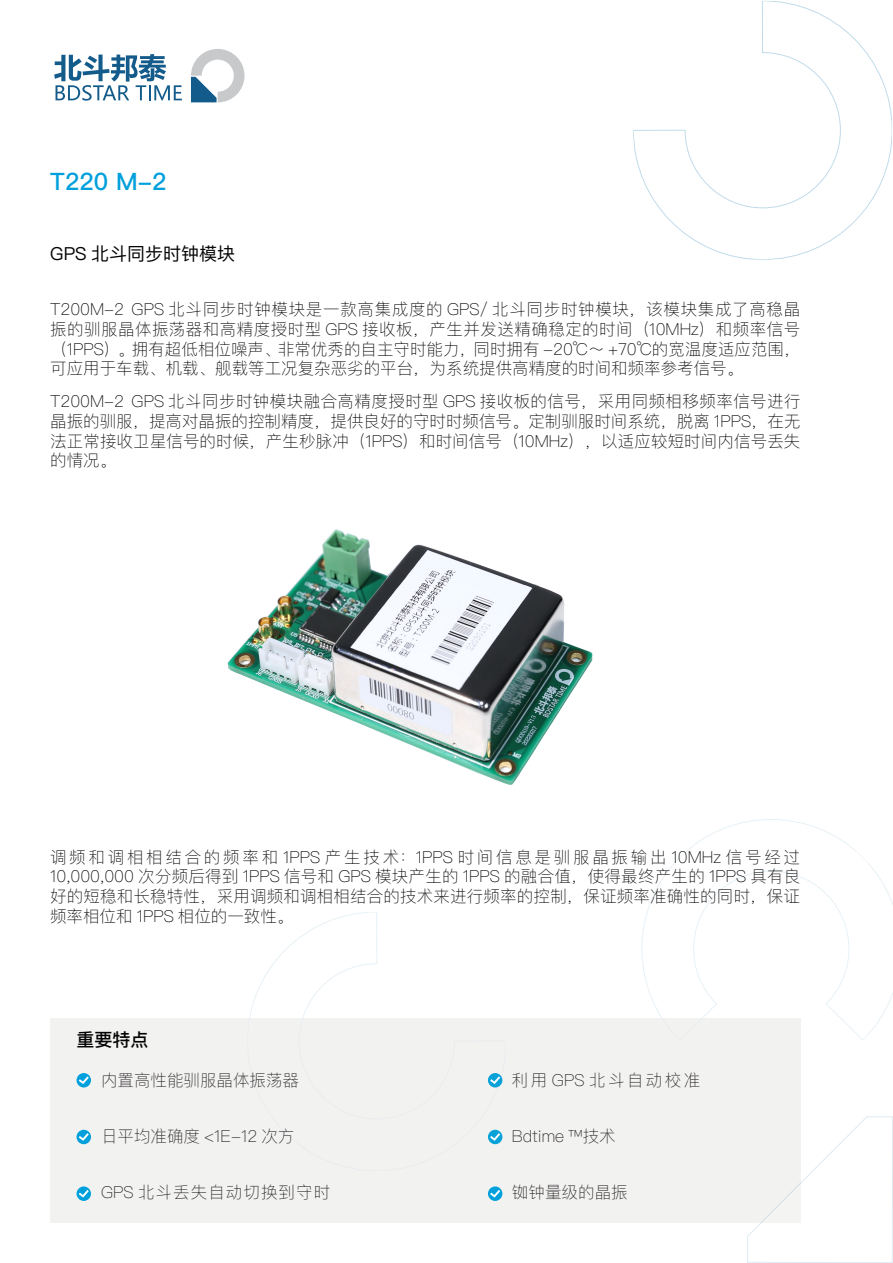
<style>
.page{position:relative;width:893px;height:1263px;background:#fff}
.page>*{position:absolute;margin:0;border:0;box-sizing:border-box;transform-origin:0 0}
.t1{font:500 24px "Ping Fang SC";color:#00a0dc}
.t2{font:18px "Ping Fang SC";color:#030303}
.t3{font:500 18px "Ping Fang SC";color:#030303}
.t4{font:100 16.5px/19.8px "Ping Fang SC";color:#000;text-align:justify}
.t5{font:100 16.5px "Ping Fang SC";color:#231f20}
.t6{font:100 16.5px "Ping Fang SC";letter-spacing:.065em;color:#231f20}
.t7{font:100 16.5px "Ping Fang SC";letter-spacing:.145em;color:#231f20}
</style>
<div class="page">
<svg style="left:641px;top:819px;width:252px;height:222px"></svg>
<svg style="left:249px;top:912px;width:128px;height:106px"></svg>
<div style="left:50px;top:1018px;width:750px;height:204px;background:#f2f2f1"></div>
<svg style="left:747px;top:1116px;width:146px;height:147px"></svg>
<svg style="left:54px;top:54px;width:128px;height:47px"></svg>
<svg style="left:191px;top:49px;width:53px;height:53px"></svg>
<svg style="left:633px;top:1px;width:259px;height:259px"></svg>
<div style="left:77px;top:1073px;width:14px;height:14px;background:#00a0dc;border-radius:50%"></div>
<svg style="left:79px;top:1076px;width:10px;height:8px"></svg>
<div style="left:77px;top:1130px;width:14px;height:14px;background:#00a0dc;border-radius:50%"></div>
<svg style="left:79px;top:1133px;width:10px;height:8px"></svg>
<svg style="left:77px;top:1186px;width:14px;height:15px"></svg>
<svg style="left:79px;top:1190px;width:10px;height:7px"></svg>
<div style="left:488px;top:1073px;width:14px;height:14px;background:#08a2d9;border-radius:50%"></div>
<svg style="left:490px;top:1076px;width:10px;height:8px"></svg>
<div style="left:488px;top:1130px;width:14px;height:14px;background:#08a2d9;border-radius:50%"></div>
<svg style="left:490px;top:1133px;width:10px;height:8px"></svg>
<svg style="left:488px;top:1186px;width:14px;height:15px"></svg>
<svg style="left:490px;top:1190px;width:10px;height:7px"></svg>
<img style="left:227px;top:529px;width:425px;height:300px">
<p class="t1" style="left:50px;top:166px;width:118px">T220 M-2</p>
<p class="t2" style="left:50px;top:243px;width:186px">GPS 北斗同步时钟模块</p>
<p class="t4" style="left:50px;top:299px;width:752px">T200M-2 GPS 北斗同步时钟模块是一款高集成度的 GPS/ 北斗同步时钟模块，该模块集成了高稳晶振的驯服晶体振荡器和高精度授时型 GPS 接收板，产生并发送精确稳定的时间（10MHz）和频率信号（1PPS）。拥有超低相位噪声、非常优秀的自主守时能力，同时拥有 -20℃～ +70℃的宽温度适应范围，可应用于车载、机载、舰载等工况复杂恶劣的平台，为系统提供高精度的时间和频率参考信号。</p>
<p class="t4" style="left:50px;top:391px;width:752px">T200M-2 GPS 北斗同步时钟模块融合高精度授时型 GPS 接收板的信号，采用同频相移频率信号进行晶振的驯服，提高对晶振的控制精度，提供良好的守时时频信号。定制驯服时间系统，脱离 1PPS，在无法正常接收卫星信号的时候，产生秒脉冲（1PPS）和时间信号（10MHz），以适应较短时间内信号丢失的情况。</p>
<p class="t4" style="left:50px;top:846px;width:752px">调频和调相相结合的频率和 1PPS 产生技术：1PPS 时间信息是驯服晶振输出 10MHz 信号经过10,000,000 次分频后得到 1PPS 信号和 GPS 模块产生的 1PPS 的融合值，使得最终产生的 1PPS 具有良好的短稳和长稳特性，采用调频和调相相结合的技术来进行频率的控制，保证频率准确性的同时，保证频率相位和 1PPS 相位的一致性。</p>
<p class="t3" style="left:77px;top:1028px;width:74px">重要特点</p>
<p class="t5" style="left:101px;top:1070px;width:199px">内置高性能驯服晶体振荡器</p>
<p class="t7" style="left:512px;top:1070px;width:190px">利用 GPS 北斗自动校准</p>
<p class="t5" style="left:101px;top:1126px;width:195px">日平均准确度 &lt;1E-12 次方</p>
<p class="t5" style="left:512px;top:1126px;width:105px">Bdtime ™技术</p>
<p class="t6" style="left:101px;top:1182px;width:231px">GPS 北斗丢失自动切换到守时</p>
<p class="t5" style="left:512px;top:1182px;width:117px">铷钟量级的晶振</p>
</div>
